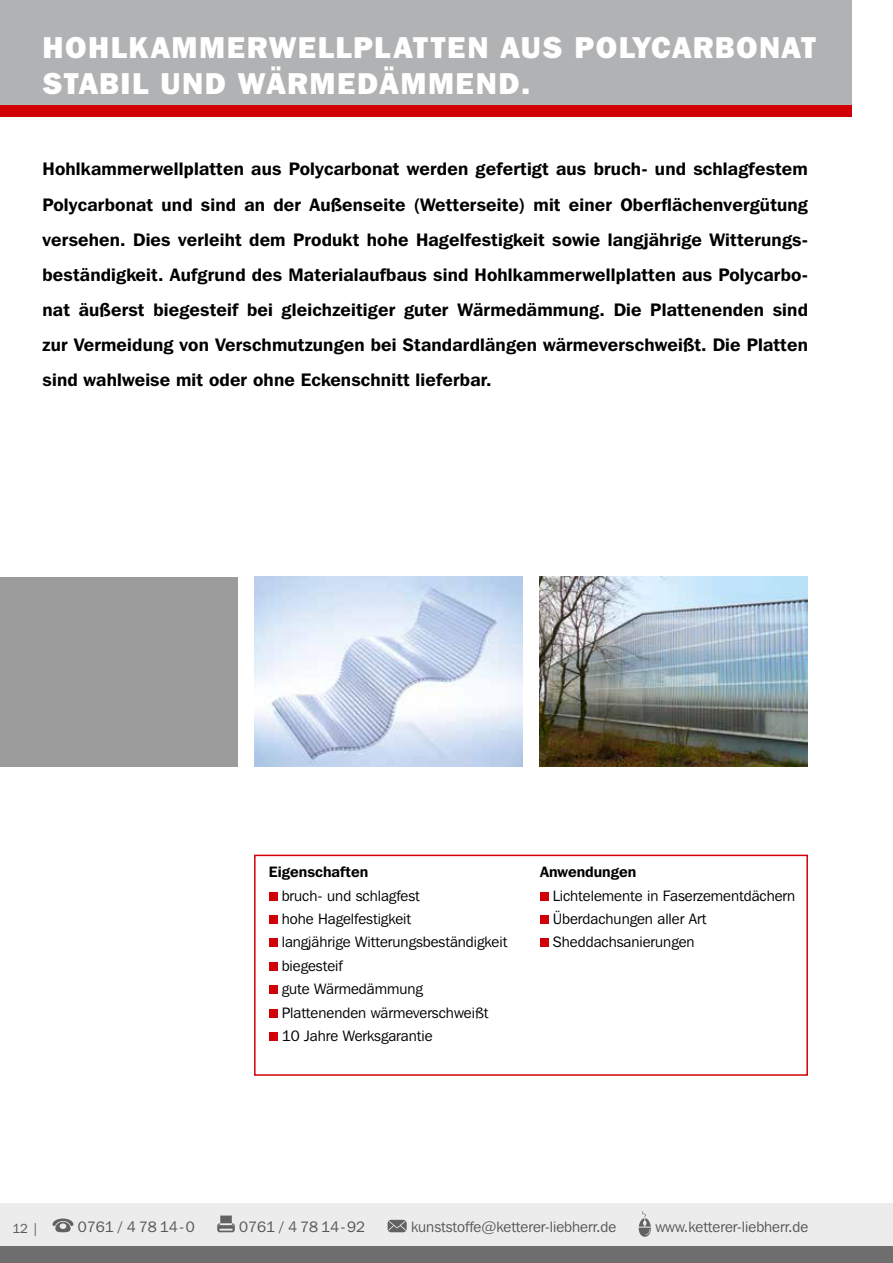
<style>
.page{position:relative;width:893px;height:1263px;background:#fff}
.page>*{position:absolute;margin:0;border:0;box-sizing:border-box;transform-origin:0 0}
.t1{font:800 30px/36px "Franklin Gothic IT Cby BT";letter-spacing:.05em;color:#fff}
.t2{font:600 18px/35.1px "Franklin Gothic IT Cby BT";letter-spacing:.01em;color:#000;text-align:justify}
.t3{font:15px/23.4px "Franklin Gothic IT Cby BT";color:#000}
.t4{font:15px "Franklin Gothic IT Cby BT";color:#565655}
.t5{font:600 15px "Franklin Gothic IT Cby BT";color:#000}
.t6{font:13.05px "Franklin Gothic IT Cby BT";color:#565655}
</style>
<div class="page">
<div style="left:0;top:0;width:851px;height:117px;background:#b1b2b3"></div>
<div style="left:0;top:1203px;width:893px;height:60px;background:#ececec"></div>
<svg style="left:53px;top:1218px;width:20px;height:14px"></svg>
<svg style="left:217px;top:1215px;width:18px;height:17px"></svg>
<svg style="left:388px;top:1220px;width:19px;height:12px"></svg>
<svg style="left:639px;top:1211px;width:12px;height:26px"></svg>
<div style="left:0;top:105px;width:851px;height:12px;background:#d10007"></div>
<div style="left:0;top:1246px;width:893px;height:17px;background:#6e6e6e"></div>
<img style="left:254px;top:577px;width:268px;height:189px">
<div style="left:0;top:577px;width:237px;height:189px;background:#9c9c9d"></div>
<img style="left:539px;top:577px;width:269px;height:189px">
<div style="left:254px;top:855px;width:554px;height:221px;border:2px solid #d10007"></div>
<div style="left:269px;top:892px;width:9px;height:8px;background:#d10007"></div>
<div style="left:269px;top:915px;width:9px;height:9px;background:#d10007"></div>
<div style="left:269px;top:938px;width:9px;height:9px;background:#d10007"></div>
<div style="left:269px;top:962px;width:9px;height:8px;background:#d10007"></div>
<div style="left:269px;top:985px;width:9px;height:9px;background:#d10007"></div>
<div style="left:269px;top:1009px;width:9px;height:8px;background:#d10007"></div>
<div style="left:269px;top:1032px;width:9px;height:9px;background:#d10007"></div>
<div style="left:540px;top:892px;width:9px;height:8px;background:#d10007"></div>
<div style="left:540px;top:915px;width:9px;height:9px;background:#d10007"></div>
<div style="left:540px;top:938px;width:9px;height:9px;background:#d10007"></div>
<h1 class="t1" style="left:43px;top:29px;width:775px">HOHLKAMMERWELLPLATTEN AUS POLYCARBONAT<br>STABIL UND WÄRMEDÄMMEND.</h1>
<p class="t2" style="left:43px;top:151px;width:767px">Hohlkammerwellplatten aus Polycarbonat werden gefertigt aus bruch- und schlagfestem Polycarbonat und sind an der Außenseite (Wetterseite) mit einer Oberflächenvergütung versehen. Dies verleiht dem Produkt hohe Hagelfestigkeit sowie langjährige Witterungs&shy;beständigkeit. Aufgrund des Materialaufbaus sind Hohlkammerwellplatten aus Polycarbo&shy;nat äußerst biegesteif bei gleichzeitiger guter Wärmedämmung. Die Plattenenden sind zur Vermeidung von Verschmutzungen bei Standardlängen wärmeverschweißt. Die Platten sind wahlweise mit oder ohne Eckenschnitt lieferbar.</p>
<p class="t5" style="left:269px;top:862px;width:101px">Eigenschaften</p>
<p class="t3" style="left:282px;top:883px;width:227px">bruch- und schlagfest<br>hohe Hagelfestigkeit<br>langjährige Witterungsbeständigkeit biegesteif<br>gute Wärmedämmung<br>Plattenenden wärmeverschweißt<br>10 Jahre Werksgarantie</p>
<p class="t5" style="left:540px;top:862px;width:98px">Anwendungen</p>
<p class="t3" style="left:553px;top:883px;width:244px">Lichtelemente in Faserzementdächern<br>Überdachungen aller Art<br>Sheddachsanierungen</p>
<p class="t6" style="left:12px;top:1220px;width:28px">12 |</p>
<p class="t4" style="left:78px;top:1218px;width:118px">0761 / 4 78 14-0</p>
<p class="t4" style="left:239px;top:1218px;width:127px">0761 / 4 78 14-92</p>
<p class="t4" style="left:411px;top:1218px;width:207px">kunststoffe@ketterer-liebherr.de</p>
<p class="t4" style="left:655px;top:1218px;width:154px">www.ketterer-liebherr.de</p>
</div>
